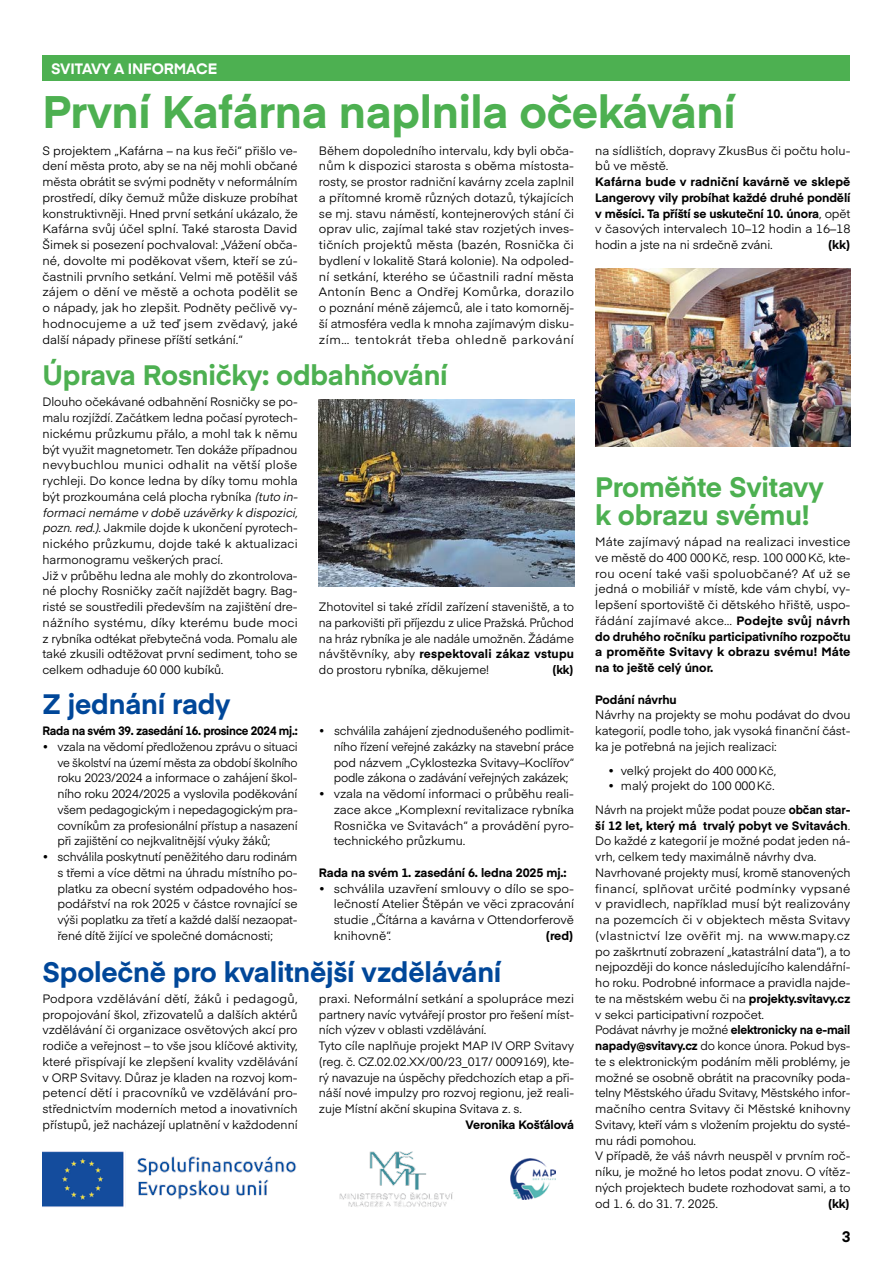
<style>
.page{position:relative;width:893px;height:1263px;background:#fff}
.page>*{position:absolute;margin:0;border:0;box-sizing:border-box;transform-origin:0 0}
.t1{font:700 45px "Eina 01";letter-spacing:-.005em;color:#4db051}
.t2{font:700 27.75px/28.5px "Eina 01";letter-spacing:-.005em;color:#4db051}
.t3{font:700 27.75px "Eina 01";letter-spacing:-.005em;color:#004799}
.t4{font:700 15px "Eina 03";letter-spacing:-.005em;color:#fff}
.t5{font:700 15px "Eina 01";color:#000}
.t6{font:12px/15.8px "Eina 01";letter-spacing:-.005em;color:#000;text-align:justify}
.t7{font:700 12px/15.8px "Eina 01";letter-spacing:-.01em;color:#000;text-align:justify}
.t8{font:12px/15.8px "Eina 01";letter-spacing:-.005em;color:#000;text-align:justify;scale:1.04 1}
.t9{font:700 12px "Eina 01";letter-spacing:-.01em;color:#000;scale:.95 1}
.s1{font-weight:400}
.s2{font-style:italic}
.s3{font-weight:700}
</style>
<div class="page">
<div style="left:43px;top:55px;width:807px;height:26px;background:#4db051"></div>
<img style="left:595px;top:268px;width:255px;height:179px">
<img style="left:319px;top:400px;width:255px;height:187px">
<img style="left:339px;top:1151px;width:114px;height:56px">
<img style="left:43px;top:1151px;width:254px;height:56px">
<img style="left:510px;top:1159px;width:46px;height:40px">
<p class="t4" style="left:51px;top:58px;width:168px">SVITAVY A INFORMACE</p>
<h1 class="t1" style="left:43px;top:79px;width:695px">První Kafárna naplnila očekávání</h1>
<p class="t6" style="left:43px;top:142px;width:257px">S projektem „Kafárna – na kus řeči“ přišlo ve&shy;dení města proto, aby se na něj mohli občané města obrátit se svými podněty v neformálním prostředí, díky čemuž může diskuze probíhat konstruktivněji. Hned první setkání ukázalo, že Kafárna svůj účel splní. Také starosta David Šimek si posezení pochvaloval: „Vážení obča&shy;né, dovolte mi poděkovat všem, kteří se zú&shy;častnili prvního setkání. Velmi mě potěšil váš zájem o dění ve městě a ochota podělit se o nápady, jak ho zlepšit. Podněty pečlivě vy&shy;hodnocujeme a už teď jsem zvědavý, jaké další nápady přinese příští setkání.“</p>
<p class="t6" style="left:319px;top:142px;width:257px">Během dopoledního intervalu, kdy byli obča&shy;nům k dispozici starosta s oběma místosta&shy;rosty, se prostor radniční kavárny zcela zaplnil a přítomné kromě různých dotazů, týkajících se mj. stavu náměstí, kontejnerových stání či oprav ulic, zajímal také stav rozjetých inves&shy;tičních projektů města (bazén, Rosnička či bydlení v lokalitě Stará kolonie). Na odpoled&shy;ní setkání, kterého se účastnili radní města Antonín Benc a Ondřej Komůrka, dorazilo o poznání méně zájemců, ale i tato komorněj&shy;ší atmosféra vedla k mnoha zajímavým disku&shy;zím… tentokrát třeba ohledně parkování</p>
<p class="t6" style="left:595px;top:142px;width:257px">na sídlištích, dopravy ZkusBus či počtu holu&shy;bů ve městě.</p>
<p class="t7" style="left:595px;top:173px;width:257px">Kafárna bude v radniční kavárně ve sklepě Langerovy vily probíhat každé druhé pondělí v měsíci. Ta příští se uskuteční 10. února<span class="s1">, opět v časových intervalech 10–12 hodin a 16–18 hodin a jste na ni srdečně zváni.</span></p>
<p class="t7" style="left:828px;top:236px;width:24px">(kk)</p>
<h2 class="t2" style="left:43px;top:360px;width:407px">Úprava Rosničky: odbahňování</h2>
<p class="t6" style="left:43px;top:393px;width:260px;text-align:left">Dlouho očekávané odbahnění Rosničky se po&shy;malu rozjíždí. Začátkem ledna počasí pyrotech&shy;nickému průzkumu přálo, a mohl tak k němu být využit magnetometr. Ten dokáže případnou nevybuchlou munici odhalit na větší ploše rychleji. Do konce ledna by díky tomu mohla být prozkoumána celá plocha rybníka <span class="s2">(tuto in&shy;formacinemáme v době uzávěrky k dispozici, pozn.red.)</span>. Jakmile dojde k ukončení pyrotech&shy;nického průzkumu, dojde také k aktualizaci harmonogramu veškerých prací.<br>Již v průběhu ledna ale mohly do zkontrolova&shy;né plochy Rosničky začít najíždět bagry. Bag&shy;risté se soustředili především na zajištění dre&shy;nážního systému, díky kterému bude moci z rybníka odtékat přebytečná voda. Pomalu ale také zkusili odtěžovat první sediment, toho se celkem odhaduje 60 000 kubíků.</p>
<p class="t6" style="left:319px;top:598px;width:257px">Zhotovitel si také zřídil zařízení staveniště, a to na parkovišti při příjezdu z ulice Pražská. Průchod na hráz rybníka je ale nadále umožněn. Žádáme návštěvníky, aby <span class="s3">respektovali zákaz vstupu </span>do prostoru rybníka, děkujeme!</p>
<p class="t7" style="left:552px;top:661px;width:23px">(kk)</p>
<h2 class="t3" style="left:43px;top:683px;width:190px">Z jednání rady</h2>
<p class="t9" style="left:43px;top:722px;width:270px">Rada na svém 39. zasedání 16. prosince 2024 mj.:</p>
<p class="t6" style="left:57px;top:738px;width:242px;text-indent:-15px"><span class="s3">•</span> vzala na vědomí předloženou zprávu o situaci ve školství na území města za období školního roku 2023/2024 a informace o zahájení škol&shy;ního roku 2024/2025 a vyslovila poděkování všem pedagogickým i nepedagogickým pra&shy;covníkům za profesionální přístup a nasazení při zajištění co nejkvalitnější výuky žáků;</p>
<p class="t6" style="left:57px;top:848px;width:242px;text-indent:-15px"><span class="s3">•</span> schválila poskytnutí peněžitého daru rodinám s třemi a více dětmi na úhradu místního po&shy;platku za obecní systém odpadového hos&shy;podářství na rok 2025 v částce rovnající se výši poplatku za třetí a každé další nezaopat&shy;řené dítě žijící ve společné domácnosti;</p>
<p class="t6" style="left:334px;top:722px;width:242px;text-indent:-15px"><span class="s3">•</span> schválila zahájení zjednodušeného podlimit&shy;ního řízení veřejné zakázky na stavební práce pod názvem „Cyklostezka Svitavy–Koclířov“ podle zákona o zadávání veřejných zakázek;</p>
<p class="t6" style="left:334px;top:785px;width:242px;text-indent:-15px"><span class="s3">•</span> vzala na vědomí informaci o průběhu reali&shy;zace akce „Komplexní revitalizace rybníka Rosnička ve Svitavách“ a provádění pyro&shy;technického průzkumu.</p>
<p class="t7" style="left:319px;top:864px;width:249px">Rada na svém 1. zasedání 6. ledna 2025 mj.:</p>
<p class="t8" style="left:334px;top:880px;width:232px;text-indent:-15px"><span class="s3">•</span> schválila uzavření smlouvy o dílo se spo&shy;lečností Atelier Štěpán ve věci zpracování studie „Čítárna a kavárna v Ottendorferově knihovně“.</p>
<p class="t7" style="left:546px;top:927px;width:30px">(red)</p>
<h2 class="t3" style="left:43px;top:951px;width:460px">Společně pro kvalitnější vzdělávání</h2>
<p class="t6" style="left:43px;top:990px;width:257px">Podpora vzdělávání dětí, žáků i pedagogů, propojování škol, zřizovatelů a dalších aktérů vzdělávání či organizace osvětových akcí pro rodiče a veřejnost – to vše jsou klíčové aktivity, které přispívají ke zlepšení kvality vzdělávání v ORP Svitavy. Důraz je kladen na rozvoj kom&shy;petencí dětí i pracovníků ve vzdělávání pro&shy;střednictvím moderních metod a inovativních přístupů, jež nacházejí uplatnění v každodenní</p>
<p class="t6" style="left:319px;top:990px;width:257px;text-align:left">praxi. Neformální setkání a spolupráce mezi partnery navíc vytvářejí prostor pro řešení míst&shy;ních výzev v oblasti vzdělávání.<br>Tyto cíle naplňuje projekt MAP IV ORP Svitavy (reg. č. CZ.02.02.XX/00/23_017/ 0009169), kte&shy;rý navazuje na úspěchy předchozích etap a při&shy;náší nové impulzy pro rozvoj regionu, jež reali&shy;zuje Místní akční skupina Svitava z. s.</p>
<p class="t7" style="left:465px;top:1116px;width:110px">Veronika Košťálová</p>
<h2 class="t2" style="left:595px;top:471px;width:230px">Proměňte Svitavy k obrazu svému!</h2>
<p class="t6" style="left:595px;top:533px;width:257px">Máte zajímavý nápad na realizaci investice ve městě do 400 000Kč, resp. 100 000Kč, kte&shy;rou ocení také vaši spoluobčané? Ať už se jedná o mobiliář v místě, kde vám chybí, vy&shy;lepšení sportoviště či dětského hřiště, uspo&shy;řádání zajímavé akce… <span class="s3">Podejte svůj návrh do druhého ročníku participativního rozpočtu a proměňte Svitavy k obrazu svému! Máte na to ještě celý únor.</span></p>
<p class="t7" style="left:595px;top:691px;width:83px">Podání návrhu</p>
<p class="t6" style="left:595px;top:706px;width:257px">Návrhy na projekty se mohu podávat do dvou kategorií, podle toho, jak vysoká finanční část&shy;ka je potřebná na jejich realizaci:</p>
<p class="t6" style="left:608px;top:761px;width:170px"><span class="s3">•</span> velký projekt do 400 000Kč,</p>
<p class="t6" style="left:595px;top:773px;width:257px;line-height:23.7px;text-indent:13px"><span class="s3">•</span> malý projekt do 100 000Kč.<br>Návrh na projekt může podat pouze <span class="s3">občan star-</span></p>
<p class="t6" style="left:595px;top:817px;width:257px;text-align:left"><span class="s3">ší 12 let, který má trvalý pobyt ve Svitavách</span>.<br>Do každé z kategorií je možné podat jeden ná&shy;vrh, celkem tedy maximálně návrhy dva.<br>Navrhované projekty musí, kromě stanovených financí, splňovat určité podmínky vypsané v pravidlech, například musí být realizovány na pozemcích či v objektech města Svitavy (vlastnictví lze ověřit mj. na www.mapy.cz po zaškrtnutí zobrazení „katastrální data“), a to nejpozději do konce následujícího kalendářní&shy;ho roku. Podrobné informace a pravidla najde&shy;te na městském webu či na <span class="s3">projekty.svitavy.cz </span>v sekci participativní rozpočet.<br>Podávat návrhy je možné <span class="s3">elektronicky na e-mail napady@svitavy.cz</span> do konce února. Pokud bys&shy;te s elektronickým podáním měli problémy, je možné se osobně obrátit na pracovníky poda&shy;telny Městského úřadu Svitavy, Městského infor&shy;mačního centra Svitavy či Městské knihovny Svitavy, kteří vám s vložením projektu do systé&shy;mu rádi pomohou.<br>V případě, že váš návrh neuspěl v prvním roč&shy;níku, je možné ho letos podat znovu. O vítěz&shy;ných projektech budete rozhodovat sami, a to od 1. 6. do 31. 7. 2025.</p>
<p class="t7" style="left:828px;top:1195px;width:24px">(kk)</p>
<p class="t5" style="left:842px;top:1225px;width:10px">3</p>
</div>
